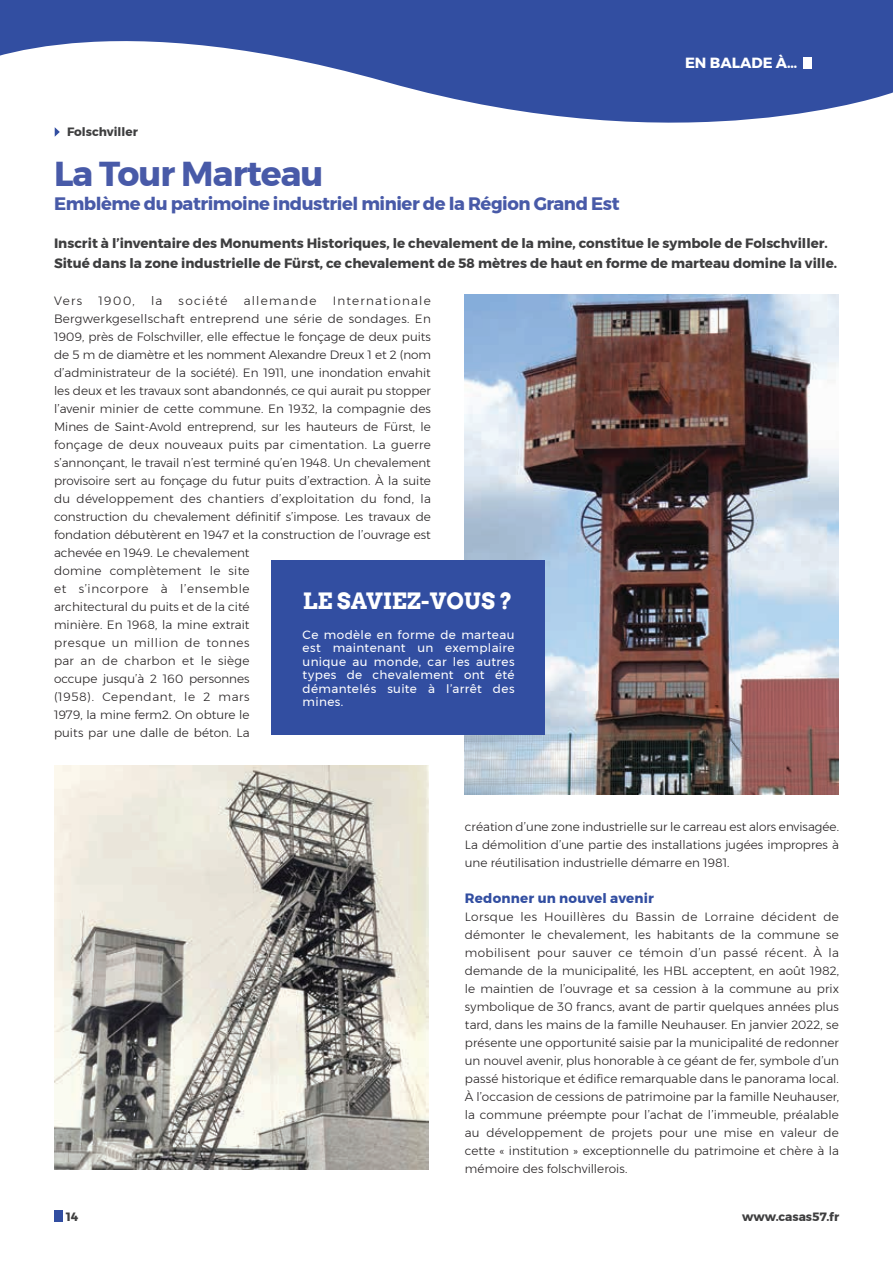
<style>
.page{position:relative;width:893px;height:1263px;background:#fff}
.page>*{position:absolute;margin:0;border:0;box-sizing:border-box;transform-origin:0 0}
.t1{font:700 34.5px "Montserrat";letter-spacing:-.025em;color:#485aa8}
.t2{font:700 22.5px "Arvo";color:#fff}
.t3{font:700 18px "Montserrat";letter-spacing:-.025em;color:#485aa8}
.t4{font:700 14.7px "Montserrat";color:#fff}
.t5{font:700 13.5px/19.5px "Montserrat";color:#3e3e3f}
.t6{font:700 13.5px "Montserrat";letter-spacing:.015em;color:#324ea1}
.t7{font:300 12px/18px "Montserrat";color:#231f20;text-align:justify}
.t8{font:12px/13.5px "Montserrat";letter-spacing:.03em;color:#fff;text-align:justify}
.t9{font:700 12px "Montserrat";color:#3e3e3f}
.t10{font:300 12px "Montserrat";letter-spacing:.105em;color:#231f20}
.t11{font:300 12px "Montserrat";letter-spacing:.1em;color:#231f20}
</style>
<div class="page">
<div style="left:54px;top:1210px;width:8px;height:12px;background:#324ea1"></div>
<svg style="left:0;top:0;width:893px;height:137px;fill:#324ea1"></svg>
<div style="left:804px;top:57px;width:8px;height:12px;background:#fff"></div>
<svg style="left:55px;top:127px;width:5px;height:10px"></svg>
<img style="left:465px;top:294px;width:374px;height:500px">
<img style="left:54px;top:765px;width:374px;height:404px">
<div style="left:271px;top:561px;width:273px;height:174px;background:#324ea1"></div>
<p class="t4" style="left:685px;top:51px;width:114px">EN BALADE À…</p>
<p class="t9" style="left:67px;top:122px;width:72px">Folschviller</p>
<h1 class="t1" style="left:54px;top:147px;width:271px">La Tour Marteau</h1>
<h3 class="t3" style="left:54px;top:190px;width:567px">Emblème du patrimoine industriel minier de la Région Grand Est</h3>
<p class="t5" style="left:54px;top:233px;width:785px">Inscrit à l’inventaire des Monuments Historiques, le chevalement de la mine, constitue le symbole de Folschviller.<br>Situé dans la zone industrielle de Fürst, ce chevalement de 58 mètres de haut en forme de marteau domine la ville.</p>
<p class="t7" style="left:54px;top:292px;width:30px">Vers</p>
<p class="t7" style="left:99px;top:292px;width:38px">1900,</p>
<p class="t7" style="left:151px;top:292px;width:13px">la</p>
<p class="t11" style="left:179px;top:292px;width:50px">société</p>
<p class="t10" style="left:244px;top:292px;width:74px">allemande</p>
<p class="t7" style="left:54px;top:292px;width:378px;text-align:left;text-indent:279px">Internationale Bergwerkgesellschaft entreprend une série de sondages. En 1909, près de Folschviller, elle effectue le fonçage de deux puits de 5 m de diamètre et les nomment Alexandre Dreux 1 et 2 (nom d’administrateur de la société). En 1911, une inondation envahit les deux et les travaux sont abandonnés, ce qui aurait pu stopper l’avenir minier de cette commune. En 1932, la compagnie des Mines de Saint-Avold entreprend, sur les hauteurs de Fürst, le fonçage de deux nouveaux puits par cimentation. La guerre s’annonçant, le travail n’est terminé qu’en 1948. Un chevalement provisoire sert au fonçage du futur puits d’extraction. À la suite du développement des chantiers d’exploitation du fond, la construction du chevalement définitif s’impose. Les travaux de fondation débutèrent en 1947 et la construction de l’ouvrage est achevée en 1949. Le chevalement<br>domine complètement le site<br>et s’incorpore à l’ensemble<br>architectural du puits et de la cité<br>minière. En 1968, la mine extrait<br>presque un million de tonnes<br>par an de charbon et le siège<br>occupe jusqu’à 2 160 personnes<br>(1958). Cependant, le 2 mars<br>1979, la mine ferm2. On obture le<br>puits par une dalle de béton. La</p>
<h2 class="t2" style="left:303px;top:587px;width:211px">LE SAVIEZ-VOUS ?</h2>
<p class="t8" style="left:303px;top:627px;width:213px">Ce modèle en forme de marteau est maintenant un exemplaire unique au monde, car les autres types de chevalement ont été démantelés suite à l’arrêt des mines.</p>
<p class="t9" style="left:66px;top:1207px;width:14px">14</p>
<p class="t7" style="left:465px;top:817px;width:376px">création d’une zone industrielle sur le carreau est alors envisagée.<br>La démolition d’une partie des installations jugées impropres à une réutilisation industrielle démarre en 1981.</p>
<p class="t6" style="left:465px;top:887px;width:191px">Redonner un nouvel avenir</p>
<p class="t7" style="left:465px;top:907px;width:376px">Lorsque les Houillères du Bassin de Lorraine décident de démonter le chevalement, les habitants de la commune se mobilisent pour sauver ce témoin d’un passé récent. À la demande de la municipalité, les HBL acceptent, en août 1982, le maintien de l’ouvrage et sa cession à la commune au prix symbolique de 30 francs, avant de partir quelques années plus tard, dans les mains de la famille Neuhauser. En janvier 2022, se présente une opportunité saisie par la municipalité de redonner un nouvel avenir, plus honorable à ce géant de fer, symbole d’un passé historique et édifice remarquable dans le panorama local.<br>À l’occasion de cessions de patrimoine par la famille Neuhauser, la commune préempte pour l’achat de l’immeuble, préalable au développement de projets pour une mise en valeur de cette « institution » exceptionnelle du patrimoine et chère à la mémoire des folschvillerois.</p>
<p class="t9" style="left:742px;top:1207px;width:99px">www.casas57.fr</p>
</div>
